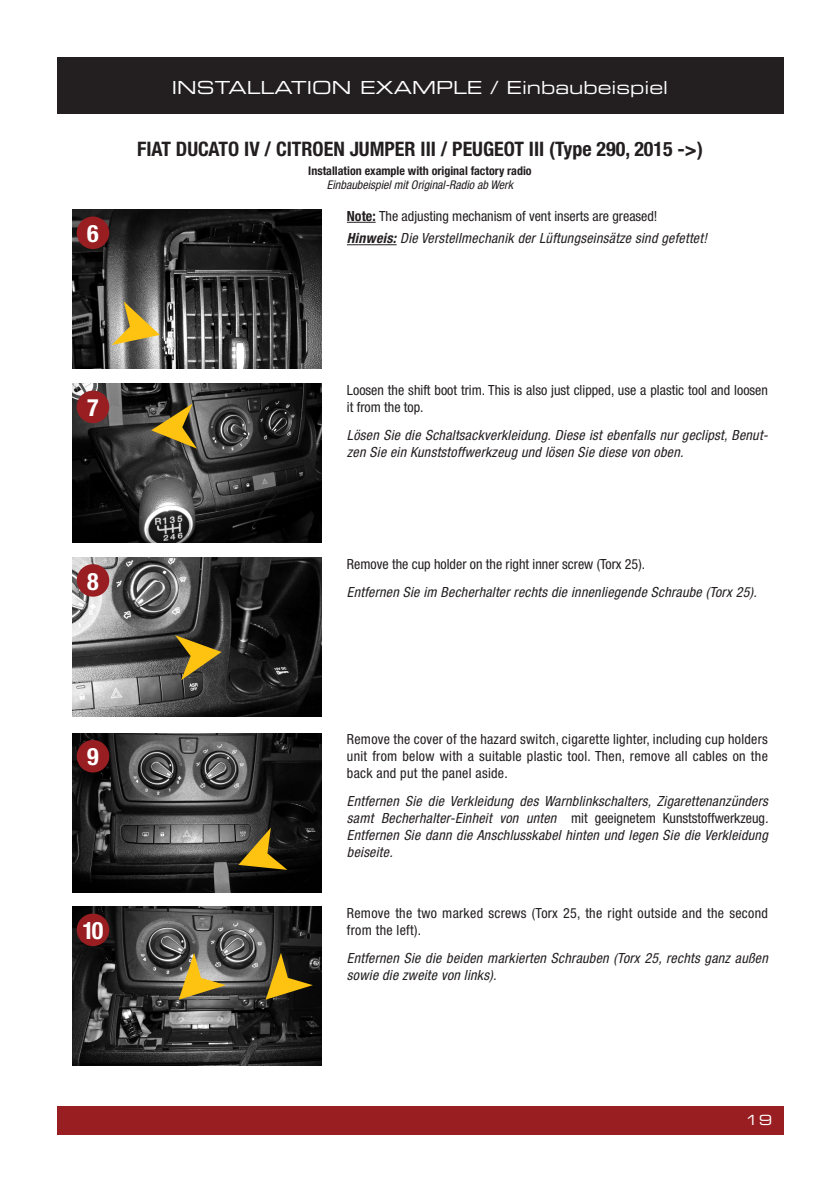
<style>
.page{position:relative;width:840px;height:1191px;background:#fff}
.page>*{position:absolute;margin:0;border:0;box-sizing:border-box;transform-origin:0 0}
.t1{font:700 condensed 24px "Helvetica Neue";color:#fff}
.t2{font:700 condensed 20px "Helvetica Neue";color:#231f20}
.t3{font:18px "Eurostile Extended Two";color:#fff}
.t4{font:italic condensed 14px/16.8px "Helvetica Neue";letter-spacing:.02em;color:#231f20}
.t5{font:condensed 14px/16.8px "Helvetica Neue";color:#231f20}
.t6{font:condensed 14px/16.8px "Helvetica Neue";letter-spacing:.02em;color:#231f20}
.t7{font:14px "Eurostile Extended Two";color:#fff}
.t8{font:700 condensed 12px "Helvetica Neue";color:#231f20}
.t9{font:italic condensed 12px "Helvetica Neue";color:#231f20}
.s1{font-weight:700;font-style:normal}
.s2{font-style:normal}
.s3{font-weight:700}
</style>
<div class="page">
<div style="left:57px;top:1106px;width:725px;height:28px;background:#981e21"></div>
<div style="left:57px;top:57px;width:725px;height:56px;background:#231f20"></div>
<svg style="left:347px;top:222px;width:28px;height:1px"></svg>
<hr style="left:347px;top:244px;width:49px;height:1px;background:#231f20">
<img style="left:72px;top:210px;width:250px;height:159px">
<img style="left:72px;top:384px;width:250px;height:159px">
<img style="left:72px;top:557px;width:250px;height:159px">
<img style="left:72px;top:733px;width:250px;height:159px">
<img style="left:72px;top:907px;width:250px;height:158px">
<div style="left:77px;top:216px;width:32px;height:33px;background:#981e21;border-radius:50%"></div>
<div style="left:77px;top:390px;width:32px;height:33px;background:#981e21;border-radius:50%"></div>
<div style="left:77px;top:564px;width:32px;height:32px;background:#981e21;border-radius:50%"></div>
<div style="left:77px;top:740px;width:32px;height:32px;background:#981e21;border-radius:50%"></div>
<div style="left:77px;top:913px;width:32px;height:33px;background:#981e21;border-radius:50%"></div>
<svg style="left:112px;top:301px;width:48px;height:44px;background:#beaa6f"></svg>
<svg style="left:151px;top:403px;width:46px;height:46px;background:#806c30"></svg>
<svg style="left:265px;top:952px;width:47px;height:47px;background:#655118"></svg>
<svg style="left:179px;top:952px;width:47px;height:47px;background:#a08c53"></svg>
<svg style="left:238px;top:827px;width:49px;height:43px;background:#725e22"></svg>
<svg style="left:175px;top:635px;width:46px;height:45px;background:#796528"></svg>
<h1 class="t1" style="left:87px;top:219px;width:13px">6</h1>
<p class="t3" style="left:172px;top:75px;width:497px">INSTALLATION EXAMPLE / Einbaubeispiel</p>
<h2 class="t2" style="left:137px;top:136px;width:567px">FIAT DUCATO IV / CITROEN JUMPER III / PEUGEOT III (Type 290, 2015 -&gt;)</h2>
<p class="t8" style="left:308px;top:163px;width:225px">Installation example with original factory radio</p>
<p class="t9" style="left:327px;top:178px;width:187px">Einbaubeispiel mit Original-Radio ab Werk</p>
<p class="t4" style="left:347px;top:205px;width:361px;line-height:22.4px"><span class="s1">Note:</span> <span class="s2">The adjusting mechanism of vent inserts are greased!<br></span><span class="s3">Hinweis:</span> Die Verstellmechanik der Lüftungseinsätze sind gefettet!</p>
<h1 class="t1" style="left:87px;top:393px;width:13px">7</h1>
<h1 class="t1" style="left:87px;top:566px;width:13px">8</h1>
<h1 class="t1" style="left:87px;top:742px;width:13px">9</h1>
<h1 class="t1" style="left:83px;top:916px;width:22px">10</h1>
<p class="t5" style="left:347px;top:381px;width:422px">Loosen the shift boot trim. This is also just clipped, use a plastic tool and loosen it from the top.</p>
<p class="t4" style="left:347px;top:426px;width:422px">Lösen Sie die Schaltsackverkleidung. Diese ist ebenfalls nur geclipst, Benut&shy;zen Sie ein Kunststoffwerkzeug und lösen Sie diese von oben.</p>
<p class="t5" style="left:347px;top:555px;width:299px">Remove the cup holder on the right inner screw (Torx 25).</p>
<p class="t4" style="left:347px;top:583px;width:411px">Entfernen Sie im Becherhalter rechts die innenliegende Schraube (Torx 25).</p>
<p class="t5" style="left:347px;top:731px;width:422px;text-align:justify">Remove the cover of the hazard switch, cigarette lighter, including cup holders unit from below with a suitable plastic tool. Then, remove all cables on the back and put the panel aside.</p>
<p class="t4" style="left:347px;top:792px;width:423px;text-align:justify">Entfernen Sie die Verkleidung des Warnblinkschalters, Zigarettenanzünders samt Becherhalter-Einheit von unten <span class="s2">mit geeignetem Kunststoffwerkzeug</span>.<br>Entfernen Sie dann die Anschlusskabel hinten und legen Sie die Verkleidung beiseite.</p>
<p class="t6" style="left:347px;top:904px;width:422px">Remove the two marked screws (Torx 25, the right outside and the second from the left).</p>
<p class="t4" style="left:347px;top:949px;width:422px">Entfernen Sie die beiden markierten Schrauben (Torx 25, rechts ganz außen sowie die zweite von links).</p>
<p class="t7" style="left:744px;top:1110px;width:28px">19</p>
</div>
